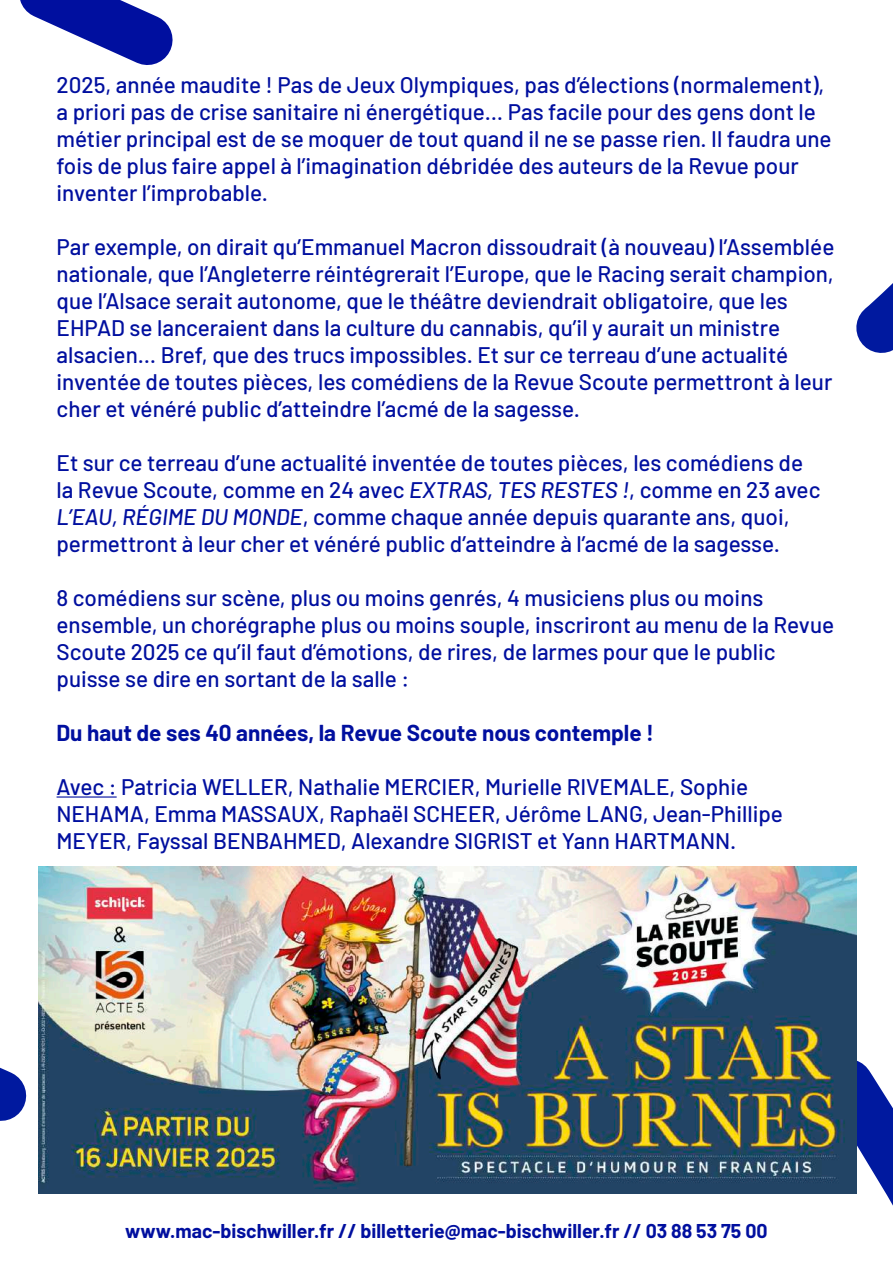
<style>
.page{position:relative;width:893px;height:1263px;background:#fff}
.page>*{position:absolute;margin:0;border:0;box-sizing:border-box;transform-origin:0 0}
.t1{font:500 22.5px/27px "Barlow";color:#000f9f}
.t2{font:700 22.5px "Barlow";color:#000f9f}
.t3{font:700 19.5px "Barlow";color:#000f9f}
.s1{font-style:italic}
</style>
<div class="page">
<hr style="left:57px;top:796px;width:60px;height:1px;background:#000f9f">
<svg style="left:856px;top:283px;width:37px;height:70px"></svg>
<svg style="left:0;top:1067px;width:27px;height:54px"></svg>
<svg style="left:798px;top:1060px;width:95px;height:146px"></svg>
<svg style="left:20px;top:0;width:153px;height:65px"></svg>
<img style="left:38px;top:866px;width:819px;height:327px">
<p class="t1" style="left:57px;top:70px;width:776px">2025, année maudite ! Pas de Jeux Olympiques, pas d’élections (normalement), a priori pas de crise sanitaire ni énergétique… Pas facile pour des gens dont le métier principal est de se moquer de tout quand il ne se passe rien. Il faudra une fois de plus faire appel à l’imagination débridée des auteurs de la Revue pour inventer l’improbable.</p>
<p class="t1" style="left:57px;top:232px;width:779px">Par exemple, on dirait qu’Emmanuel Macron dissoudrait (à nouveau) l’Assemblée nationale, que l’Angleterre réintégrerait l’Europe, que le Racing serait champion, que l’Alsace serait autonome, que le théâtre deviendrait obligatoire, que les EHPAD se lanceraient dans la culture du cannabis, qu’il y aurait un ministre alsacien… Bref, que des trucs impossibles. Et sur ce terreau d’une actualité inventée de toutes pièces, les comédiens de la Revue Scoute permettront à leur cher et vénéré public d’atteindre l’acmé de la sagesse.</p>
<p class="t1" style="left:57px;top:448px;width:765px">Et sur ce terreau d’une actualité inventée de toutes pièces, les comédiens de la Revue Scoute, comme en 24 avec <span class="s1">EXTRAS, TES RESTES !</span>, comme en 23 avec <span class="s1">L’EAU, RÉGIME DU MONDE</span>, comme chaque année depuis quarante ans, quoi, permettront à leur cher et vénéré public d’atteindre à l’acmé de la sagesse.</p>
<p class="t1" style="left:57px;top:583px;width:779px">8 comédiens sur scène, plus ou moins genrés, 4 musiciens plus ou moins ensemble, un chorégraphe plus ou moins souple, inscriront au menu de la Revue Scoute 2025 ce qu’il faut d’émotions, de rires, de larmes pour que le public puisse se dire en sortant de la salle :</p>
<p class="t2" style="left:57px;top:716px;width:599px">Du haut de ses 40 années, la Revue Scoute nous contemple !</p>
<p class="t1" style="left:57px;top:772px;width:728px">Avec : Patricia WELLER, Nathalie MERCIER, Murielle RIVEMALE, Sophie<br>NEHAMA, Emma MASSAUX, Raphaël SCHEER, Jérôme LANG, Jean-Phillipe<br>MEYER, Fayssal BENBAHMED, Alexandre SIGRIST et Yann HARTMANN.</p>
<p class="t3" style="left:125px;top:1216px;width:644px">www.mac-bischwiller.fr // billetterie@mac-bischwiller.fr // 03 88 53 75 00</p>
</div>
